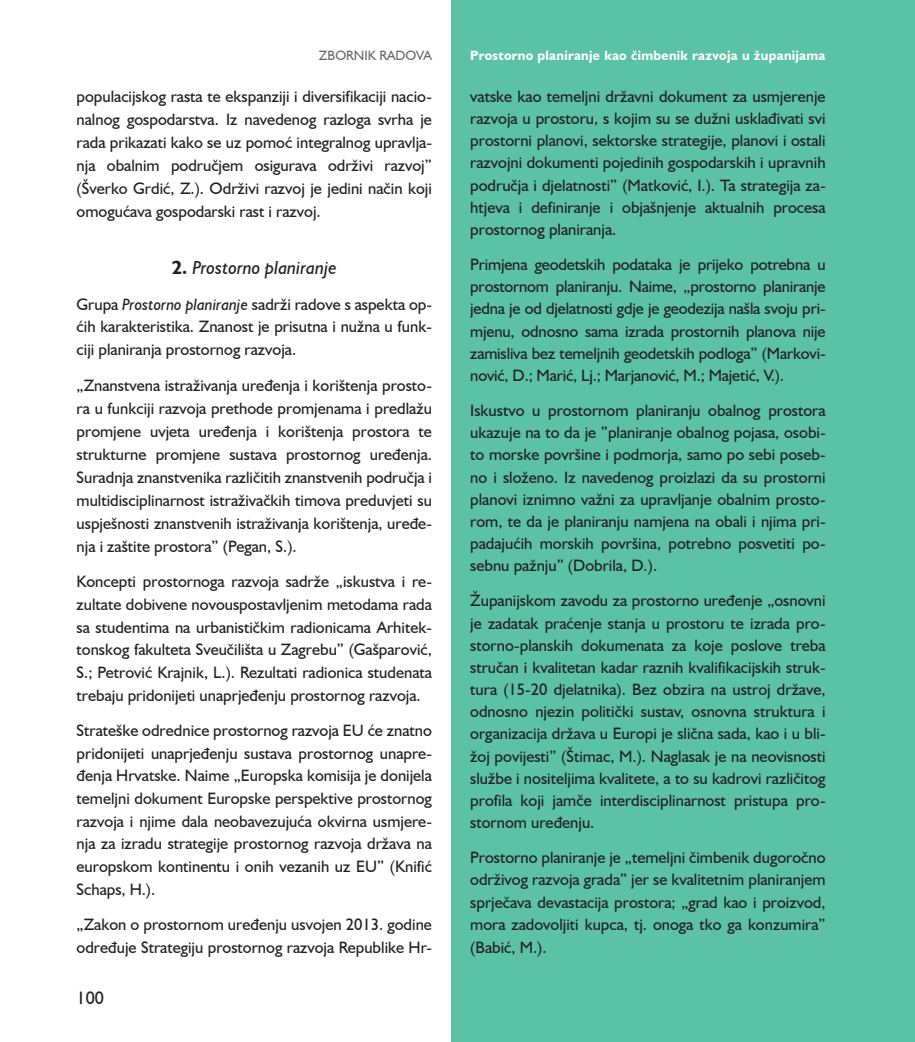
<style>
.page{position:relative;width:915px;height:1042px;background:#fff}
.page>*{position:absolute;margin:0;border:0;box-sizing:border-box;transform-origin:0 0}
.t1{font:italic 18.9px "Humanist 521 BT";color:#231f20}
.t2{font:18px "Humanist 521 BT";color:#231f20}
.t3{font:16.5px/22.2px "Humanist 521 BT";color:#231f20;text-align:justify}
.t4{font:700 13.5px "Humanist 521 BT";letter-spacing:.02em;color:#fff}
.t5{font:13.5px "Humanist 521 BT";color:#69696c}
.s1{font-weight:700;font-style:normal}
.s2{font-style:italic}
</style>
<div class="page">
<div style="left:451px;top:0;width:463px;height:1042px;background:#5bc2a5"></div>
<hr style="left:914px;top:0;width:1px;height:1042px;background:#5bc2a5">
<p class="t5" style="left:319px;top:47px;width:114px">ZBORNIK RADOVA</p>
<p class="t4" style="left:470px;top:47px;width:357px">Prostorno planiranje kao čimbenik razvoja u županijama</p>
<p class="t3" style="left:77px;top:84px;width:357px;line-height:23px">populacijskog rasta te ekspanziji i diversifikaciji nacio&shy;nalnog gospodarstva. Iz navedenog razloga svrha je rada prikazati kako se uz pomoć integralnog upravlja&shy;nja obalnim područjem osigurava održivi razvoj” (Šverko Grdić, Z.). Održivi razvoj je jedini način koji omogućava gospodarski rast i razvoj.</p>
<p class="t3" style="left:470px;top:85px;width:357px">vatske kao temeljni državni dokument za usmjerenje razvoja u prostoru, s kojim su se dužni usklađivati svi prostorni planovi, sektorske strategije, planovi i ostali razvojni dokumenti pojedinih gospodarskih i upravnih područja i djelatnosti” (Matković, I.). Ta strategija za&shy;htjeva i definiranje i objašnjenje aktualnih procesa prostornog planiranja.</p>
<p class="t3" style="left:470px;top:253px;width:357px">Primjena geodetskih podataka je prijeko potrebna u prostornom planiranju. Naime, „prostorno planiranje jedna je od djelatnosti gdje je geodezija našla svoju pri&shy;mjenu, odnosno sama izrada prostornih planova nije zamisliva bez temeljnih geodetskih podloga” (Markovi&shy;nović, D.; Marić, Lj.; Marjanović, M.; Majetić, V.).</p>
<p class="t3" style="left:470px;top:399px;width:357px">Iskustvo u prostornom planiranju obalnog prostora ukazuje na to da je ”planiranje obalnog pojasa, osobi&shy;to morske površine i podmorja, samo po sebi poseb&shy;no i složeno. Iz navedenog proizlazi da su prostorni planovi iznimno važni za upravljanje obalnim prosto&shy;rom, te da je planiranju namjena na obali i njima pri&shy;padajućih morskih površina, potrebno posvetiti po&shy;sebnu pažnju” (Dobrila, D.).</p>
<p class="t3" style="left:470px;top:589px;width:357px">Županijskom zavodu za prostorno uređenje „osnovni je zadatak praćenje stanja u prostoru te izrada pro&shy;storno-planskih dokumenata za koje poslove treba stručan i kvalitetan kadar raznih kvalifikacijskih struk&shy;tura (15-20 djelatnika). Bez obzira na ustroj države, odnosno njezin politički sustav, osnovna struktura i organizacija država u Europi je slična sada, kao i u bli&shy;žoj povijesti” (Štimac, M.). Naglasak je na neovisnosti službe i nositeljima kvalitete, a to su kadrovi različitog profila koji jamče interdisciplinarnost pristupa pro&shy;stornom uređenju.</p>
<p class="t3" style="left:470px;top:846px;width:357px">Prostorno planiranje je „temeljni čimbenik dugoročno održivog razvoja grada” jer se kvalitetnim planiranjem sprječava devastacija prostora; „grad kao i proizvod, mora zadovoljiti kupca, tj. onoga tko ga konzumira” (Babić, M.).</p>
<p class="t1" style="left:172px;top:256px;width:166px"><span class="s1">2.</span> Prostorno planiranje</p>
<p class="t3" style="left:77px;top:292px;width:357px;line-height:23px">Grupa <span class="s2">Prostorno planiranje</span> sadrži radove s aspekta op&shy;ćih karakteristika. Znanost je prisutna i nužna u funk&shy;ciji planiranja prostornog razvoja.</p>
<p class="t3" style="left:77px;top:374px;width:357px;line-height:23px">„Znanstvena istraživanja uređenja i korištenja prosto&shy;ra u funkciji razvoja prethode promjenama i predlažu promjene uvjeta uređenja i korištenja prostora te strukturne promjene sustava prostornog uređenja.<br>Suradnja znanstvenika različitih znanstvenih područja i multidisciplinarnost istraživačkih timova preduvjeti su uspješnosti znanstvenih istraživanja korištenja, uređe&shy;nja i zaštite prostora” (Pegan, S.).</p>
<p class="t3" style="left:77px;top:570px;width:357px;line-height:22.6px">Koncepti prostornoga razvoja sadrže „iskustva i re&shy;zultate dobivene novouspostavljenim metodama rada sa studentima na urbanističkim radionicama Arhitek&shy;tonskog fakulteta Sveučilišta u Zagrebu” (Gašparović, S.; Petrović Krajnik, L.). Rezultati radionica studenata trebaju pridonijeti unaprjeđenju prostornog razvoja.</p>
<p class="t3" style="left:77px;top:719px;width:357px;line-height:22.6px">Strateške odrednice prostornog razvoja EU će znatno pridonijeti unaprjeđenju sustava prostornog unapre&shy;đenja Hrvatske. Naime „Europska komisija je donijela temeljni dokument Europske perspektive prostornog razvoja i njime dala neobavezujuća okvirna usmjere&shy;nja za izradu strategije prostornog razvoja država na europskom kontinentu i onih vezanih uz EU” (Knifić Schaps, H.).</p>
<p class="t3" style="left:77px;top:913px;width:357px;line-height:22.6px">„Zakon o prostornom uređenju usvojen 2013. godine određuje Strategiju prostornog razvoja Republike Hr-</p>
<p class="t2" style="left:77px;top:986px;width:29px">100</p>
</div>
